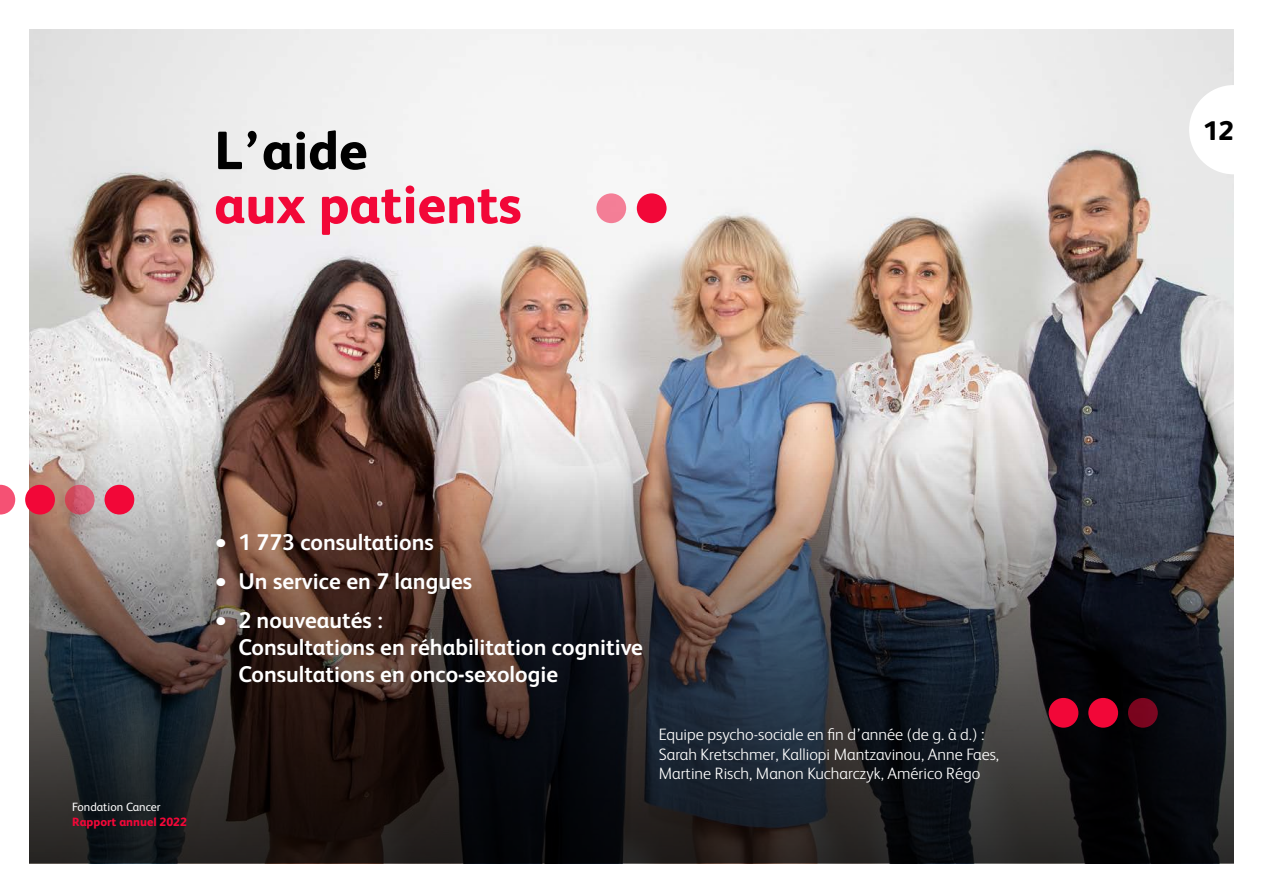
<style>
.page{position:relative;width:1263px;height:893px;background:#fff}
.page>*{position:absolute;margin:0;border:0;box-sizing:border-box;transform-origin:0 0}
.t1{font:800 54px "FS Albert";color:#f20738}
.t2{font:800 54px "FS Albert";color:#000}
.t3{font:800 27px "FS Albert";color:#000}
.t4{font:700 22.8px/26.8px "FS Albert";color:#fff}
.t5{font:300 16.5px/19.5px "FS Albert";color:#fff}
.t6{font:800 12px "FS Albert";color:#f20738}
.t7{font:12px "FS Albert";color:#fff}
.s1{font-size:25.8px}
</style>
<div class="page">
<img style="left:30px;top:30px;width:1204px;height:833px">
<img style="left:29px;top:401px;width:1204px;height:21px">
<img style="left:29px;top:422px;width:1204px;height:441px">
<div style="left:25px;top:485px;width:30px;height:29px;background:#f20738;border-radius:50%"></div>
<svg style="left:65px;top:485px;width:30px;height:29px"></svg>
<svg style="left:0;top:485px;width:15px;height:29px"></svg>
<div style="left:105px;top:485px;width:29px;height:29px;background:#f20738;border-radius:50%"></div>
<div style="left:596px;top:193px;width:30px;height:30px;background:#f37e96;border-radius:50%"></div>
<div style="left:637px;top:193px;width:29px;height:30px;background:#f20738;border-radius:50%"></div>
<div style="left:1088px;top:698px;width:30px;height:30px;background:#f20738;border-radius:50%"></div>
<div style="left:1128px;top:698px;width:30px;height:30px;background:#7a051e;border-radius:50%"></div>
<div style="left:1049px;top:698px;width:29px;height:30px;background:#f20738;border-radius:50%"></div>
<svg style="left:1189px;top:85px;width:45px;height:89px"></svg>
<h1 class="t2" style="left:214px;top:111px;width:155px">L’aide</h1>
<h1 class="t1" style="left:214px;top:165px;width:309px">aux patients</h1>
<p class="t7" style="left:72px;top:799px;width:90px">Fondation Cancer</p>
<p class="t6" style="left:72px;top:813px;width:116px">Rapport annuel 2022</p>
<h3 class="t4" style="left:214px;top:528px;width:221px"><span class="s1">•</span> 1 773 consultations</h3>
<h3 class="t4" style="left:214px;top:567px;width:259px"><span class="s1">•</span> Un service en 7 langues</h3>
<h3 class="t4" style="left:238px;top:605px;width:406px;text-indent:-24px"><span class="s1">•</span> 2 nouveautés :<br>Consultations en réhabilitation cognitive<br>Consultations en onco-sexologie</h3>
<p class="t5" style="left:659px;top:724px;width:342px">Equipe psycho-sociale en fin d’année (de g. à d.) :<br>Sarah Kretschmer, Kalliopi Mantzavinou, Anne Faes,<br>Martine Risch, Manon Kucharczyk, Américo Régo</p>
<h2 class="t3" style="left:1203px;top:111px;width:32px">12</h2>
</div>
